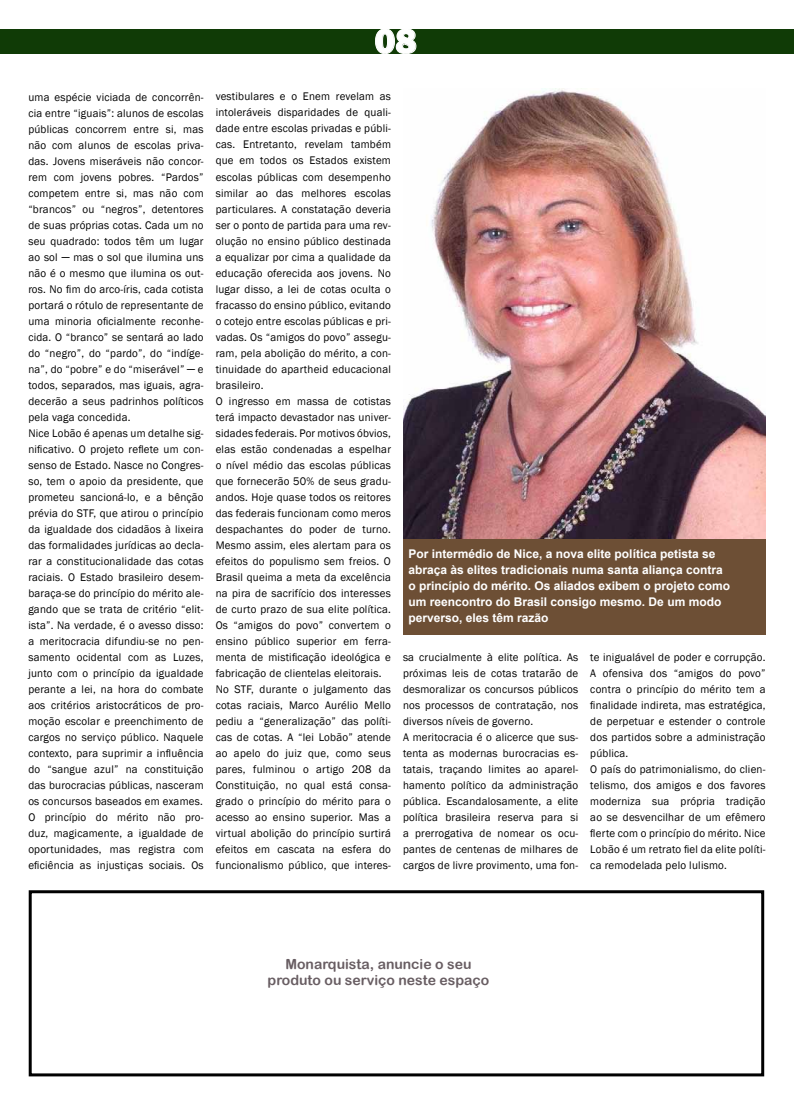
<style>
.page{position:relative;width:794px;height:1106px;background:#fff}
.page>*{position:absolute;margin:0;border:0;box-sizing:border-box;transform-origin:0 0}
.t1{font:800 36px "Franklin Gothic";color:#fff}
.t2{font:14px/16.8px "Arial Rounded MT Bold";color:#685d62;text-align:center}
.t3{font:700 12px/16px "Arial";color:#fff}
.t4{font:11.3px/16px "Franklin Gothic";letter-spacing:.02em;color:#000}
</style>
<div class="page">
<div style="left:0;top:29px;width:765px;height:25px;background:#103b06"></div>
<svg style="left:375px;top:29px;width:41px;height:25px"></svg>
<div style="left:748px;top:29px;width:46px;height:25px;background:#103b06"></div>
<img style="left:403px;top:88px;width:362px;height:451px">
<div style="left:403px;top:539px;width:362px;height:95px;background:#6d4f35"></div>
<div style="left:29px;top:890px;width:735px;height:186px;border:3px solid #000"></div>
<h1 class="t1" style="left:374px;top:18px;width:44px">08</h1>
<p class="t4" style="left:28px;top:89px;width:177px">uma espécie viciada de concorrên&shy;cia entre “iguais”: alunos de escolas públicas concorrem entre si, mas não com alunos de escolas priva&shy;das. Jovens miseráveis não concor&shy;rem com jovens pobres. “Pardos” competem entre si, mas não com “brancos” ou “negros”, detentores de suas próprias cotas. Cada um no seu quadrado: todos têm um lugar ao sol ─ mas o sol que ilumina uns não é o mesmo que ilumina os out&shy;ros. No fim do arco-íris, cada cotista portará o rótulo de representante de uma minoria oficialmente reconhe&shy;cida. O “branco” se sentará ao lado do “negro”, do “pardo”, do “indíge&shy;na”, do “pobre” e do “miserável” ─ e todos, separados, mas iguais, agra&shy;decerão a seus padrinhos políticos pela vaga concedida.<br>Nice Lobão é apenas um detalhe sig&shy;nificativo. O projeto reflete um con&shy;senso de Estado. Nasce no Congres&shy;so, tem o apoio da presidente, que prometeu sancioná-lo, e a bênção prévia do STF, que atirou o princípio da igualdade dos cidadãos à lixeira das formalidades jurídicas ao decla&shy;rar a constitucionalidade das cotas raciais. O Estado brasileiro desem&shy;baraça-se do princípio do mérito ale&shy;gando que se trata de critério “elit&shy;ista”. Na verdade, é o avesso disso: a meritocracia difundiu-se no pen&shy;samento ocidental com as Luzes, junto com o princípio da igualdade perante a lei, na hora do combate aos critérios aristocráticos de pro&shy;moção escolar e preenchimento de cargos no serviço público. Naquele contexto, para suprimir a influência do “sangue azul” na constituição das burocracias públicas, nasceram os concursos baseados em exames.<br>O princípio do mérito não pro&shy;duz, magicamente, a igualdade de oportunidades, mas registra com eficiência as injustiças sociais. Os</p>
<p class="t4" style="left:216px;top:89px;width:177px">vestibulares e o Enem revelam as intoleráveis disparidades de quali&shy;dade entre escolas privadas e públi&shy;cas. Entretanto, revelam também que em todos os Estados existem escolas públicas com desempenho similar ao das melhores escolas particulares. A constatação deveria ser o ponto de partida para uma rev&shy;olução no ensino público destinada a equalizar por cima a qualidade da educação oferecida aos jovens. No lugar disso, a lei de cotas oculta o fracasso do ensino público, evitando o cotejo entre escolas públicas e pri&shy;vadas. Os “amigos do povo” assegu&shy;ram, pela abolição do mérito, a con&shy;tinuidade do apartheid educacional brasileiro.<br>O ingresso em massa de cotistas terá impacto devastador nas univer&shy;sidades federais. Por motivos óbvios, elas estão condenadas a espelhar o nível médio das escolas públicas que fornecerão 50% de seus gradu&shy;andos. Hoje quase todos os reitores das federais funcionam como meros despachantes do poder de turno.<br>Mesmo assim, eles alertam para os efeitos do populismo sem freios. O Brasil queima a meta da excelência na pira de sacrifício dos interesses de curto prazo de sua elite política.<br>Os “amigos do povo” convertem o ensino público superior em ferra&shy;menta de mistificação ideológica e fabricação de clientelas eleitorais.<br>No STF, durante o julgamento das cotas raciais, Marco Aurélio Mello pediu a “generalização” das políti&shy;cas de cotas. A “lei Lobão” atende ao apelo do juiz que, como seus pares, fulminou o artigo 208 da Constituição, no qual está consa&shy;grado o princípio do mérito para o acesso ao ensino superior. Mas a virtual abolição do princípio surtirá efeitos em cascata na esfera do funcionalismo público, que interes-</p>
<p class="t3" style="left:408px;top:546px;width:323px">Por intermédio de Nice, a nova elite política petista se abraça às elites tradicionais numa santa aliança contra o princípio do mérito. Os aliados exibem o projeto como um reencontro do Brasil consigo mesmo. De um modo perverso, eles têm razão</p>
<p class="t4" style="left:403px;top:649px;width:177px">sa crucialmente à elite política. As próximas leis de cotas tratarão de desmoralizar os concursos públicos nos processos de contratação, nos diversos níveis de governo.<br>A meritocracia é o alicerce que sus&shy;tenta as modernas burocracias es&shy;tatais, traçando limites ao aparel&shy;hamento político da administração pública. Escandalosamente, a elite política brasileira reserva para si a prerrogativa de nomear os ocu&shy;pantes de centenas de milhares de cargos de livre provimento, uma fon-</p>
<p class="t4" style="left:590px;top:649px;width:177px">te inigualável de poder e corrupção.<br>A ofensiva dos “amigos do povo” contra o princípio do mérito tem a finalidade indireta, mas estratégica, de perpetuar e estender o controle dos partidos sobre a administração pública.<br>O país do patrimonialismo, do clien&shy;telismo, dos amigos e dos favores moderniza sua própria tradição ao se desvencilhar de um efêmero flerte com o princípio do mérito. Nice<br>Lobão é um retrato fiel da elite políti&shy;ca remodelada pelo lulismo.</p>
<p class="t2" style="left:267px;top:955px;width:223px">Monarquista, anuncie o seu produto ou serviço neste espaço</p>
</div>
